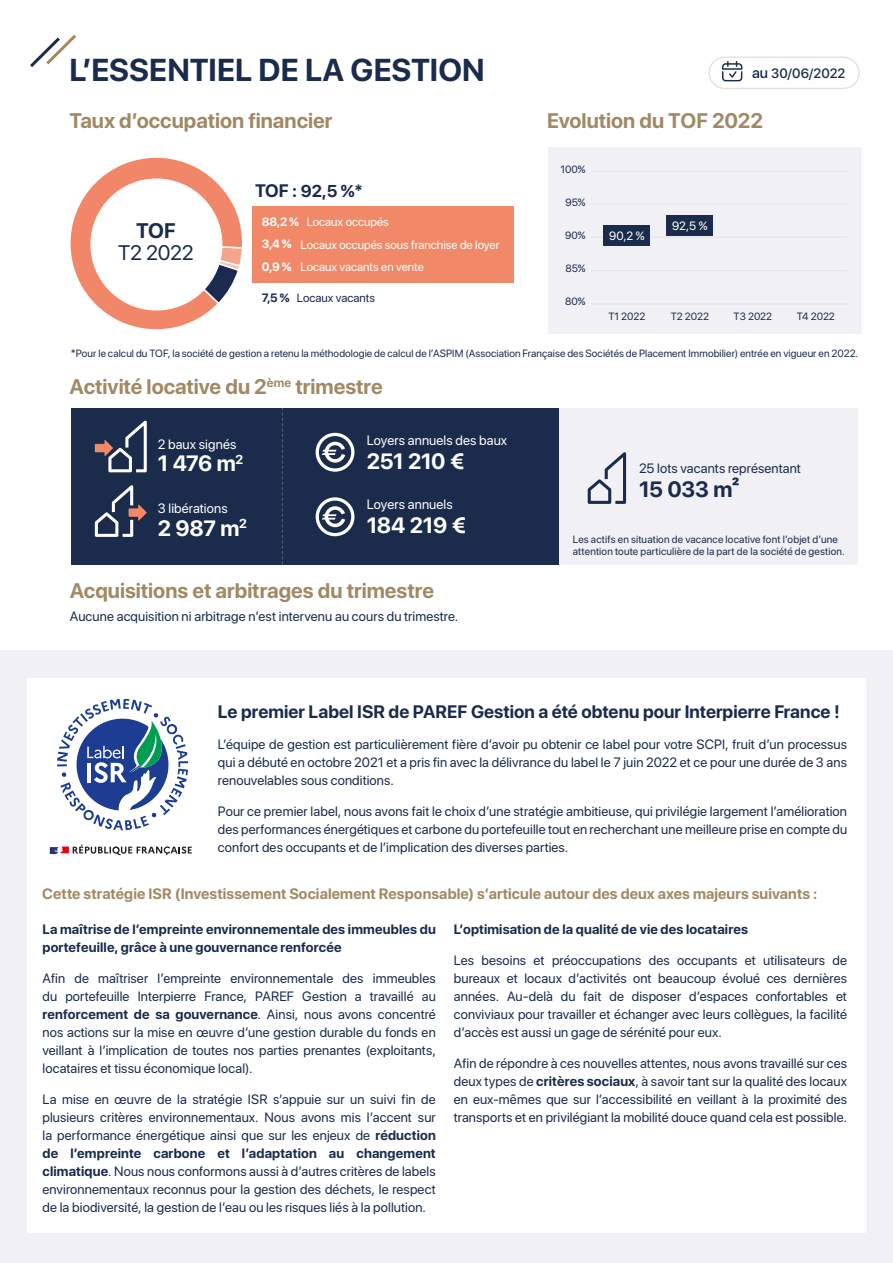
<style>
.page{position:relative;width:893px;height:1263px;background:#fff}
.page>*{position:absolute;margin:0;border:0;box-sizing:border-box;transform-origin:0 0}
.t1{font:700 31.5px "SF Pro Display";letter-spacing:.005em;color:#1a2b4b}
.t2{font:700 22.05px "SF Pro Display";letter-spacing:-.02em;color:#fff}
.t3{font:700 22.05px "SF Pro Display";letter-spacing:-.01em;color:#1a2b4b}
.t4{font:700 21px "SF Pro Display";color:#a08964}
.t5{font:21px "SF Pro Display";letter-spacing:-.015em;color:#1a2b4b}
.t6{font:700 21px "SF Pro Display";color:#1a2b4b}
.t7{font:700 18px "SF Pro Display";color:#1a2b4b}
.t8{font:700 17.1px "SF Pro Display";color:#1a2b4b}
.t9{font:700 15px "SF Pro Display";letter-spacing:.01em;color:#a08964}
.t10{font:13.5px/18px "SF Pro Display";letter-spacing:.01em;color:#1a2b4b;text-align:justify}
.t11{font:700 13.5px/18px "SF Pro Display";letter-spacing:.015em;color:#1a2b4b}
.t12{font:13.5px "SF Pro Display";letter-spacing:.01em;color:#fff}
.t13{font:500 13.5px "SF Pro Display";letter-spacing:.005em;color:#1a2b4b}
.t14{font:12px "SF Pro Display";color:#fff}
.t15{font:12px "SF Pro Display";color:#1a2b4b}
.t16{font:700 12px "SF Pro Display";color:#fff}
.t17{font:700 12px "SF Pro Display";color:#1a2b4b}
.t18{font:10.5px/12px "SF Pro Display";letter-spacing:.01em;color:#1a2b4b}
.s1{font-size:15px}
.s2{font-size:18px}
.s3{font-weight:700}
</style>
<div class="page">
<div style="left:0;top:651px;width:893px;height:612px;background:#f1f0f4"></div>
<div style="left:27px;top:678px;width:839px;height:555px;background:#fff"></div>
<div style="left:252px;top:206px;width:262px;height:77px;background:#f18968"></div>
<svg style="left:70px;top:157px;width:172px;height:173px"></svg>
<div style="left:71px;top:408px;width:489px;height:157px;background:#1a2b4b"></div>
<div style="left:560px;top:408px;width:298px;height:157px;background:#f1f0f4"></div>
<div style="left:548px;top:147px;width:313px;height:187px;background:#f1f0f4"></div>
<svg style="left:316px;top:433px;width:38px;height:39px"></svg>
<svg style="left:316px;top:497px;width:38px;height:39px"></svg>
<svg style="left:95px;top:421px;width:52px;height:51px"></svg>
<svg style="left:95px;top:485px;width:52px;height:52px"></svg>
<svg style="left:588px;top:452px;width:38px;height:52px"></svg>
<svg style="left:282px;top:408px;width:1px;height:157px"></svg>
<hr style="left:591px;top:304px;width:256px;height:1px;background:#e2e1e8">
<hr style="left:591px;top:270px;width:256px;height:1px;background:#e2e1e8">
<hr style="left:591px;top:237px;width:256px;height:1px;background:#e2e1e8">
<hr style="left:591px;top:203px;width:256px;height:1px;background:#e2e1e8">
<hr style="left:591px;top:171px;width:256px;height:1px;background:#e2e1e8">
<div style="left:604px;top:225px;width:46px;height:21px;background:#1a2b4b"></div>
<div style="left:667px;top:215px;width:46px;height:21px;background:#1a2b4b"></div>
<svg style="left:50px;top:845px;width:142px;height:10px"></svg>
<svg style="left:57px;top:699px;width:131px;height:131px"></svg>
<div style="left:708px;top:57px;width:152px;height:32px;border:1px solid #e2e1e8;border-radius:16px"></div>
<svg style="left:722px;top:61px;width:20px;height:20px"></svg>
<svg style="left:30px;top:34px;width:46px;height:33px"></svg>
<p class="t1" style="left:70px;top:52px;width:417px">L’ESSENTIEL DE LA GESTION</p>
<p class="t4" style="left:70px;top:108px;width:264px">Taux d’occupation financier</p>
<p class="t4" style="left:547px;top:108px;width:217px">Evolution du TOF 2022</p>
<p class="t13" style="left:752px;top:64px;width:95px"><span class="s1">au</span> 30/06/2022</p>
<p class="t6" style="left:136px;top:218px;width:41px">TOF</p>
<p class="t5" style="left:118px;top:236px;width:77px">T2 2022</p>
<p class="t8" style="left:255px;top:181px;width:109px"><span class="s2">TOF :</span> 92,5 %*</p>
<p class="t16" style="left:262px;top:215px;width:39px">88,2 %</p>
<p class="t14" style="left:307px;top:212px;width:83px">Locaux occupés</p>
<p class="t16" style="left:262px;top:237px;width:31px">3,4 %</p>
<p class="t14" style="left:301px;top:235px;width:200px">Locaux occupés sous franchise de loyer</p>
<p class="t16" style="left:262px;top:260px;width:31px">0,9 %</p>
<p class="t14" style="left:301px;top:258px;width:125px">Locaux vacants en vente</p>
<p class="t17" style="left:262px;top:291px;width:29px">7,5 %</p>
<p class="t15" style="left:297px;top:288px;width:80px">Locaux vacants</p>
<p class="t18" style="left:560px;top:164px;width:27px">100%</p>
<p class="t18" style="left:565px;top:197px;width:22px">95%</p>
<p class="t18" style="left:565px;top:230px;width:22px">90%</p>
<p class="t18" style="left:565px;top:263px;width:22px">85%</p>
<p class="t18" style="left:565px;top:296px;width:22px">80%</p>
<p class="t14" style="left:609px;top:226px;width:37px">90,2 %</p>
<p class="t14" style="left:672px;top:216px;width:37px">92,5 %</p>
<p class="t18" style="left:608px;top:310px;width:39px">T1 2022</p>
<p class="t18" style="left:671px;top:310px;width:40px">T2 2022</p>
<p class="t18" style="left:734px;top:310px;width:40px">T3 2022</p>
<p class="t18" style="left:797px;top:310px;width:40px">T4 2022</p>
<p class="t18" style="left:71px;top:347px;width:789px">*Pour le calcul du TOF, la société de gestion a retenu la méthodologie de calcul de l’ASPIM (Association Française des Sociétés de Placement Immobilier) entrée en vigueur en 2022.</p>
<p class="t4" style="left:70px;top:374px;width:315px">Activité locative du 2<sup>ème</sup> trimestre</p>
<p class="t12" style="left:158px;top:433px;width:80px">2 baux signés</p>
<p class="t2" style="left:158px;top:450px;width:87px">1 476 m<sup>2</sup></p>
<p class="t12" style="left:158px;top:498px;width:71px">3 libérations</p>
<p class="t2" style="left:158px;top:515px;width:91px">2 987 m<sup>2</sup></p>
<p class="t12" style="left:367px;top:429px;width:142px">Loyers annuels des baux</p>
<p class="t2" style="left:367px;top:448px;width:99px">251 210 €</p>
<p class="t12" style="left:367px;top:494px;width:87px">Loyers annuels</p>
<p class="t2" style="left:367px;top:513px;width:101px">184 219 €</p>
<p class="t4" style="left:70px;top:579px;width:366px">Acquisitions et arbitrages du trimestre</p>
<p class="t10" style="left:70px;top:607px;width:390px">Aucune acquisition ni arbitrage n’est intervenu au cours du trimestre.</p>
<p class="t10" style="left:639px;top:459px;width:163px">25 lots vacants représentant</p>
<p class="t3" style="left:639px;top:476px;width:102px">15 033 m²</p>
<p class="t18" style="left:573px;top:533px;width:274px">Les actifs en situation de vacance locative font l’objet d’une attention toute particulière de la part de la société de gestion.</p>
<p class="t7" style="left:218px;top:701px;width:623px">Le premier Label ISR de PAREF Gestion a été obtenu pour Interpierre France !</p>
<p class="t10" style="left:218px;top:735px;width:631px">L’équipe de gestion est particulièrement fière d’avoir pu obtenir ce label pour votre SCPI, fruit d’un processus qui a débuté en octobre 2021 et a pris fin avec la délivrance du label le 7 juin 2022 et ce pour une durée de 3 ans renouvelables sous conditions.</p>
<p class="t10" style="left:218px;top:802px;width:631px">Pour ce premier label, nous avons fait le choix d’une stratégie ambitieuse, qui privilégie largement l’amélioration des performances énergétiques et carbone du portefeuille tout en recherchant une meilleure prise en compte du confort des occupants et de l’implication des diverses parties.</p>
<p class="t9" style="left:42px;top:884px;width:776px">Cette stratégie ISR (Investissement Socialement Responsable) s’articule autour des deux axes majeurs suivants :</p>
<p class="t11" style="left:43px;top:920px;width:395px">La maîtrise de l’empreinte environnementale des immeubles du portefeuille, grâce à une gouvernance renforcée</p>
<p class="t10" style="left:43px;top:969px;width:395px">Afin de maîtriser l’empreinte environnementale des immeubles du portefeuille Interpierre France, PAREF Gestion a travaillé au <span class="s3">renforcement de sa gouvernance</span>. Ainsi, nous avons concentré nos actions sur la mise en œuvre d’une gestion durable du fonds en veillant à l’implication de toutes nos parties prenantes (exploitants, locataires et tissu économique local).</p>
<p class="t10" style="left:43px;top:1090px;width:395px">La mise en œuvre de la stratégie ISR s’appuie sur un suivi fin de plusieurs critères environnementaux. Nous avons mis l’accent sur la performance énergétique ainsi que sur les enjeux de <span class="s3">réduction de l’empreinte carbone et l’adaptation au changement climatique</span>. Nous nous conformons aussi à d’autres critères de labels environnementaux reconnus pour la gestion des déchets, le respect de la biodiversité, la gestion de l’eau ou les risques liés à la pollution.</p>
<p class="t11" style="left:454px;top:920px;width:296px">L’optimisation de la qualité de vie des locataires</p>
<p class="t10" style="left:454px;top:951px;width:395px">Les besoins et préoccupations des occupants et utilisateurs de bureaux et locaux d’activités ont beaucoup évolué ces dernières années. Au-delà du fait de disposer d’espaces confortables et conviviaux pour travailler et échanger avec leurs collègues, la facilité d’accès est aussi un gage de sérénité pour eux.</p>
<p class="t10" style="left:454px;top:1054px;width:395px">Afin de répondre à ces nouvelles attentes, nous avons travaillé sur ces deux types de <span class="s3">critères sociaux</span>, à savoir tant sur la qualité des locaux en eux-mêmes que sur l’accessibilité en veillant à la proximité des transports et en privilégiant la mobilité douce quand cela est possible.</p>
</div>
